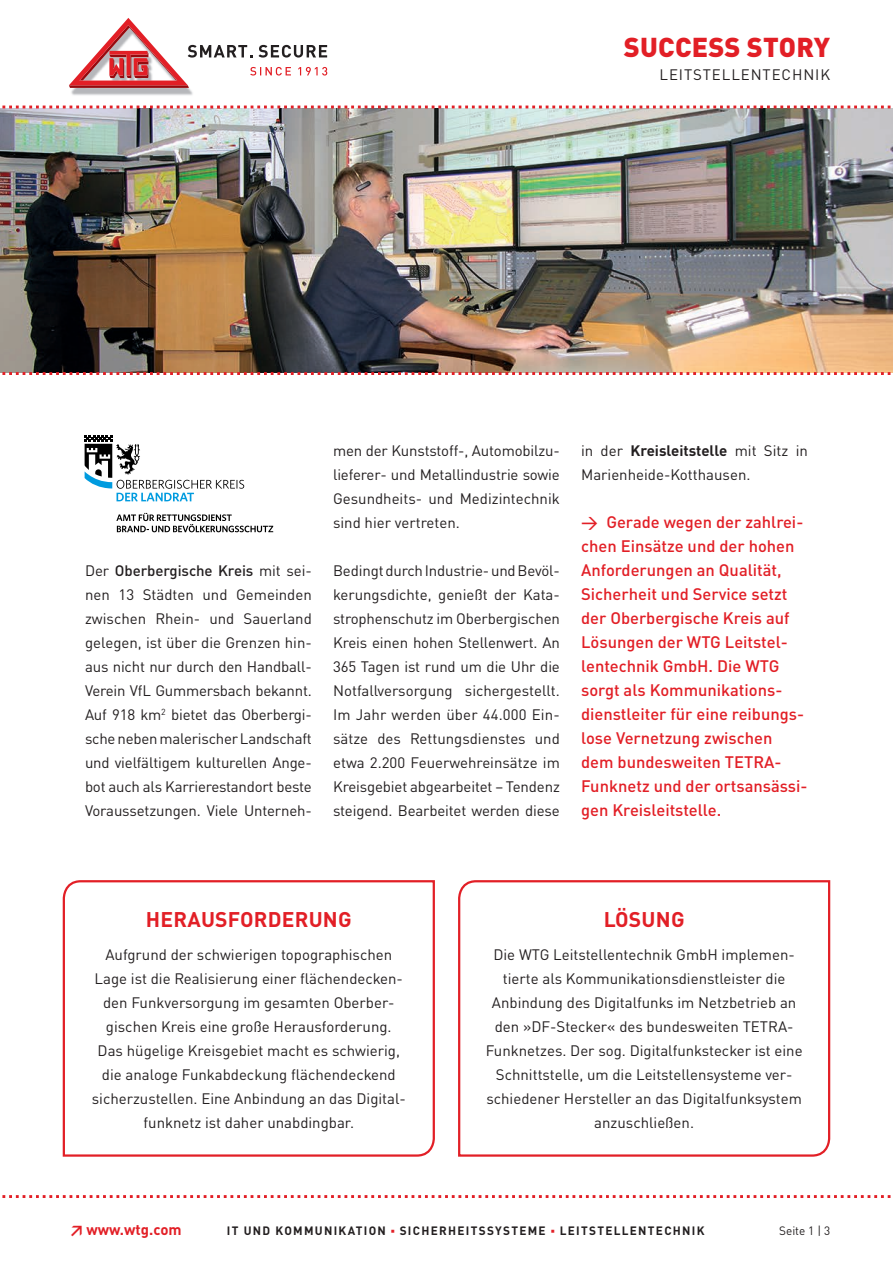
<style>
.page{position:relative;width:893px;height:1263px;background:#fff}
.page>*{position:absolute;margin:0;border:0;box-sizing:border-box;transform-origin:0 0}
.t1{font:900 27px "DINOT";letter-spacing:.01em;color:#e21f26}
.t2{font:700 21px "DINOT";letter-spacing:.01em;color:#e21f26}
.t3{font:500 16.5px/24px "DINOT";color:#e21f26}
.t4{font:15px/24px "DINOT";color:#231f20;text-align:justify}
.t5{font:700 15px "DINOT";color:#e21f26}
.t6{font:700 12px "DINOT";letter-spacing:.11em;color:#231f20}
.t7{font:12px "DINOT";color:#231f20}
.s1{font-weight:500}
.s2{font-weight:700}
.s3{color:#e21f26}
</style>
<div class="page">
<svg style="left:62px;top:880px;width:373px;height:277px"></svg>
<svg style="left:458px;top:880px;width:373px;height:277px"></svg>
<svg style="left:2px;top:1195px;width:889px;height:3px"></svg>
<svg style="left:85px;top:435px;width:159px;height:66px"></svg>
<svg style="left:116px;top:513px;width:157px;height:19px"></svg>
<img style="left:0;top:108px;width:893px;height:264px">
<svg style="left:2px;top:106px;width:888px;height:2px"></svg>
<svg style="left:2px;top:372px;width:888px;height:3px"></svg>
<img style="left:71px;top:88px;width:122px;height:7px">
<svg style="left:69px;top:18px;width:258px;height:70px"></svg>
<h1 class="t1" style="left:624px;top:29px;width:208px">SUCCESS STORY</h1>
<p class="t4" style="left:659px;top:62px;width:11px">leitstellente</p>
<p class="t4" style="left:782px;top:62px;width:21px">chnik</p>
<p class="t4" style="left:85px;top:558px;width:228px">Der <span class="s1">Oberbergische Kreis</span> mit sei&shy;nen 13 Städten und Gemeinden zwischen Rhein- und Sauerland gelegen, ist über die Grenzen hin&shy;aus nicht nur durch den Handball-Verein VfL Gummersbach bekannt.<br>Auf 918 km<sup>2</sup> bietet das Oberbergi&shy;sche neben malerischer Landschaft und vielfältigem kulturellen Ange&shy;bot auch als Karrierestandort beste Voraussetzungen. Viele Unterneh-</p>
<p class="t4" style="left:333px;top:438px;width:228px">men der Kunststoff-, Automobilzu&shy;lieferer- und Metallindustrie sowie Gesundheits- und Medizintechnik sind hier vertreten.</p>
<p class="t4" style="left:333px;top:558px;width:228px;text-align:left">Bedingt durch Industrie- und Bevöl&shy;kerungsdichte, genießt der Kata&shy;strophenschutz im Oberbergischen Kreis einen hohen Stellenwert. An 365 Tagen ist rund um die Uhr die Notfallversorgung sichergestellt.<br>Im Jahr werden über 44.000 Ein&shy;sätze des Rettungsdienstes und etwa 2.200 Feuerwehreinsätze im Kreisgebiet abgearbeitet – Tendenz steigend. Bearbeitet werden diese</p>
<p class="t4" style="left:581px;top:438px;width:228px">in der <span class="s2">KREISLEITSTELLE</span> mit Sitz in<br>Marienheide-Kotthausen.</p>
<p class="t3" style="left:581px;top:510px;width:228px">→ Gerade wegen der zahlrei&shy;chen Einsätze und der hohen<br>Anforderungen an Qualität,<br>Sicherheit und Service setzt der Oberbergische Kreis auf<br>Lösungen der WTG Leitstel&shy;lentechnik GmbH. Die WTG sorgt als Kommunikations&shy;dienstleiter für eine reibungs&shy;lose Vernetzung zwischen dem bundesweiten TETRA-<br>Funknetz und der ortsansässi&shy;gen Kreisleitstelle.</p>
<h2 class="t2" style="left:146px;top:906px;width:207px">HERAUSFORDERUNG</h2>
<p class="t4" style="left:92px;top:942px;width:316px;text-align:center">Aufgrund der schwierigen topographischen Lage ist die Realisierung einer flächendecken&shy;den Funkversorgung im gesamten Oberber&shy;gischen Kreis eine große Herausforderung.<br>Das hügelige Kreisgebiet macht es schwierig, die analoge Funkabdeckung flächendeckend sicherzustellen. Eine Anbindung an das Digital&shy;funknetz ist daher unabdingbar.</p>
<h2 class="t2" style="left:604px;top:906px;width:82px">LÖSUNG</h2>
<p class="t4" style="left:486px;top:942px;width:318px;text-align:center">Die WTG Leitstellentechnik GmbH implemen&shy;tierte als Kommunikationsdienstleister die Anbindung des Digitalfunks im Netzbetrieb an den »DF-Stecker« des bundesweiten TETRA-Funknetzes. Der sog. Digitalfunkstecker ist eine Schnittstelle, um die Leitstellensysteme ver&shy;schiedener Hersteller an das Digitalfunksystem anzuschließen.</p>
<p class="t5" style="left:69px;top:1220px;width:114px">↗WWW.WTG.COM</p>
<p class="t6" style="left:227px;top:1223px;width:247px">IT UND KOMMUNIKATION <span class="s3">○</span> SICHERHEITSS</p>
<p class="t6" style="left:495px;top:1223px;width:89px">YSTEME <span class="s3">○</span> LEITST</p>
<p class="t6" style="left:605px;top:1223px;width:94px">ELLENTECHNIK</p>
<p class="t7" style="left:779px;top:1223px;width:53px">Seite 1 | 3</p>
</div>
